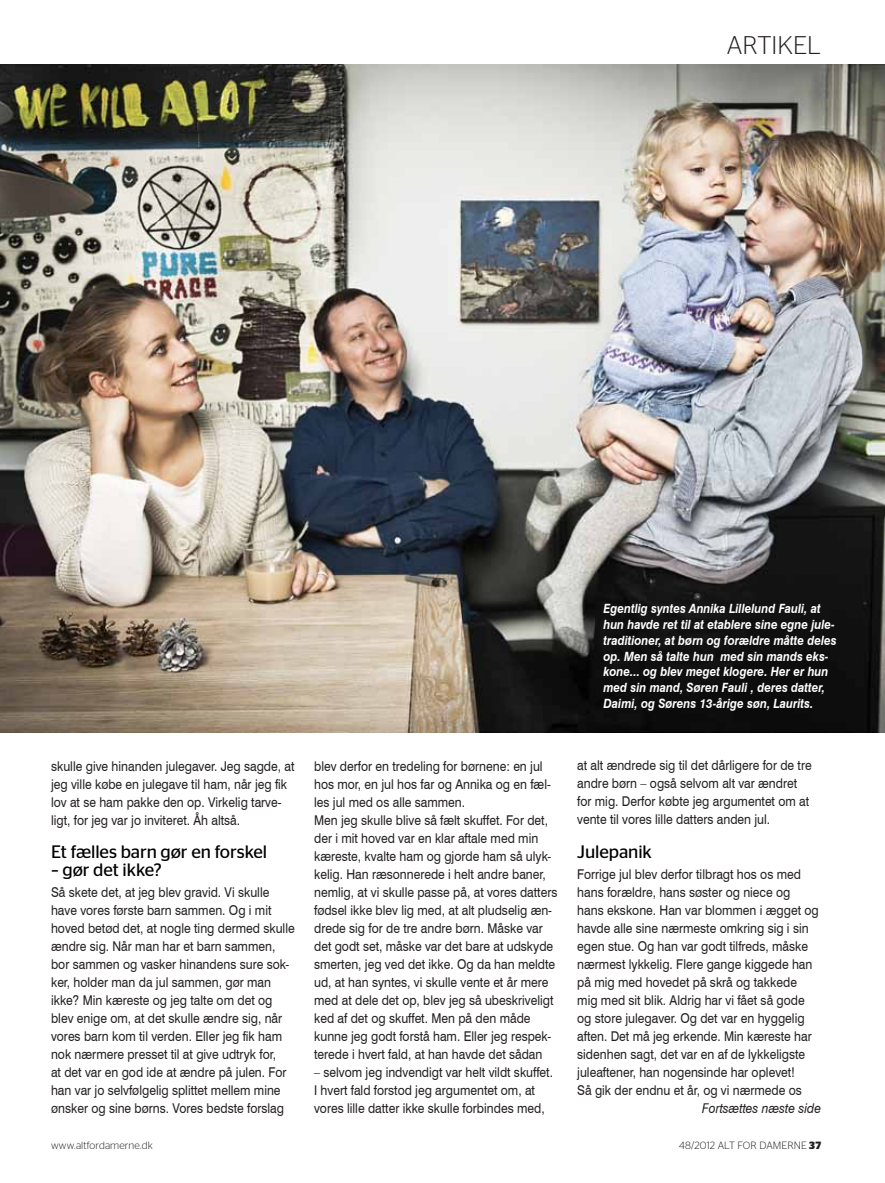
<style>
.page{position:relative;width:885px;height:1183px;background:#fff}
.page>*{position:absolute;margin:0;border:0;box-sizing:border-box;transform-origin:0 0}
.t1{font:300 25.5px "Stag Sans";color:#231f20}
.t2{font:18px "Stag Sans";letter-spacing:-.005em;color:#000001}
.t3{font:13.5px/18px "Swiss 721 BT";color:#231f20;scale:.9 1}
.t4{font:italic 13.5px "Swiss 721 BT";color:#231f20;scale:.9 1}
.t5{font:italic 700 12.75px/15.8px "Swiss 721 BT";color:#fff;scale:.9 1}
.t6{font:300 10.5px "Stag Sans";letter-spacing:.01em;color:#231f20}
.s1{font-weight:700}
</style>
<div class="page">
<img style="left:0;top:65px;width:884px;height:667px">
<h1 class="t1" style="left:727px;top:32px;width:95px">ARTIKEL</h1>
<p class="t3" style="left:51px;top:756px;width:272px">skulle give hinanden julegaver. Jeg sagde, at jeg ville købe en julegave til ham, når jeg fik lov at se ham pakke den op. Virkelig tarve&shy;ligt, for jeg var jo inviteret. Åh altså.</p>
<h2 class="t2" style="left:51px;top:841px;width:217px">Et fælles barn gør en forskel</h2>
<h2 class="t2" style="left:51px;top:859px;width:112px">– gør det ikke?</h2>
<p class="t3" style="left:51px;top:882px;width:272px">Så skete det, at jeg blev gravid. Vi skulle have vores første barn sammen. Og i mit hoved betød det, at nogle ting dermed skulle ændre sig. Når man har et barn sammen, bor sammen og vasker hinandens sure sok&shy;ker, holder man da jul sammen, gør man ikke? Min kæreste og jeg talte om det og blev enige om, at det skulle ændre sig, når vores barn kom til verden. Eller jeg fik ham nok nærmere presset til at give udtryk for,<br>at det var en god ide at ændre på julen. For han var jo selvfølgelig splittet mellem mine ønsker og sine børns. Vores bedste forslag</p>
<p class="t3" style="left:314px;top:756px;width:272px">blev derfor en tredeling for børnene: en jul hos mor, en jul hos far og Annika og en fæl&shy;les jul med os alle sammen.<br>Men jeg skulle blive så fælt skuffet. For det, der i mit hoved var en klar aftale med min kæreste, kvalte ham og gjorde ham så ulyk&shy;kelig. Han ræsonnerede i helt andre baner, nemlig, at vi skulle passe på, at vores datters fødsel ikke blev lig med, at alt pludselig æn&shy;drede sig for de tre andre børn. Måske var det godt set, måske var det bare at udskyde smerten, jeg ved det ikke. Og da han meldte ud, at han syntes, vi skulle vente et år mere med at dele det op, blev jeg så ubeskriveligt ked af det og skuffet. Men på den måde kunne jeg godt forstå ham. Eller jeg respek&shy;terede i hvert fald, at han havde det sådan</p>
<p class="t3" style="left:314px;top:1062px;width:267px">– selvom jeg indvendigt var helt vildt skuffet.<br>I hvert fald forstod jeg argumentet om, at vores lille datter ikke skulle forbindes med,</p>
<p class="t5" style="left:603px;top:600px;width:261px">Egentlig syntes Annika Lillelund Fauli, at hun havde ret til at etablere sine egne jule&shy;traditioner, at børn og forældre måtte deles op. Men så talte hun med sin mands eks&shy;kone... og blev meget klogere. Her er hun med sin mand, Søren Fauli , deres datter, Daimi, og Sørens 13-årige søn, Laurits.</p>
<p class="t3" style="left:577px;top:756px;width:262px">at alt ændrede sig til det dårligere for de tre andre børn – også selvom alt var ændret for mig. Derfor købte jeg argumentet om at vente til vores lille datters anden jul.</p>
<h2 class="t2" style="left:577px;top:841px;width:76px">Julepanik</h2>
<p class="t3" style="left:577px;top:864px;width:270px">Forrige jul blev derfor tilbragt hos os med hans forældre, hans søster og niece og hans ekskone. Han var blommen i ægget og havde alle sine nærmeste omkring sig i sin egen stue. Og han var godt tilfreds, måske nærmest lykkelig. Flere gange kiggede han på mig med hovedet på skrå og takkede mig med sit blik. Aldrig har vi fået så gode og store julegaver. Og det var en hyggelig aften. Det må jeg erkende. Min kæreste har sidenhen sagt, det var en af de lykkeligste juleaftener, han nogensinde har oplevet!<br>Så gik der endnu et år, og vi nærmede os</p>
<p class="t4" style="left:702px;top:1099px;width:134px">Fortsættes næste side</p>
<p class="t6" style="left:51px;top:1138px;width:103px">www.altfordamerne.dk</p>
<p class="t6" style="left:679px;top:1138px;width:143px">48/2012 ALT FOR DAMERNE <span class="s1">37</span></p>
</div>
